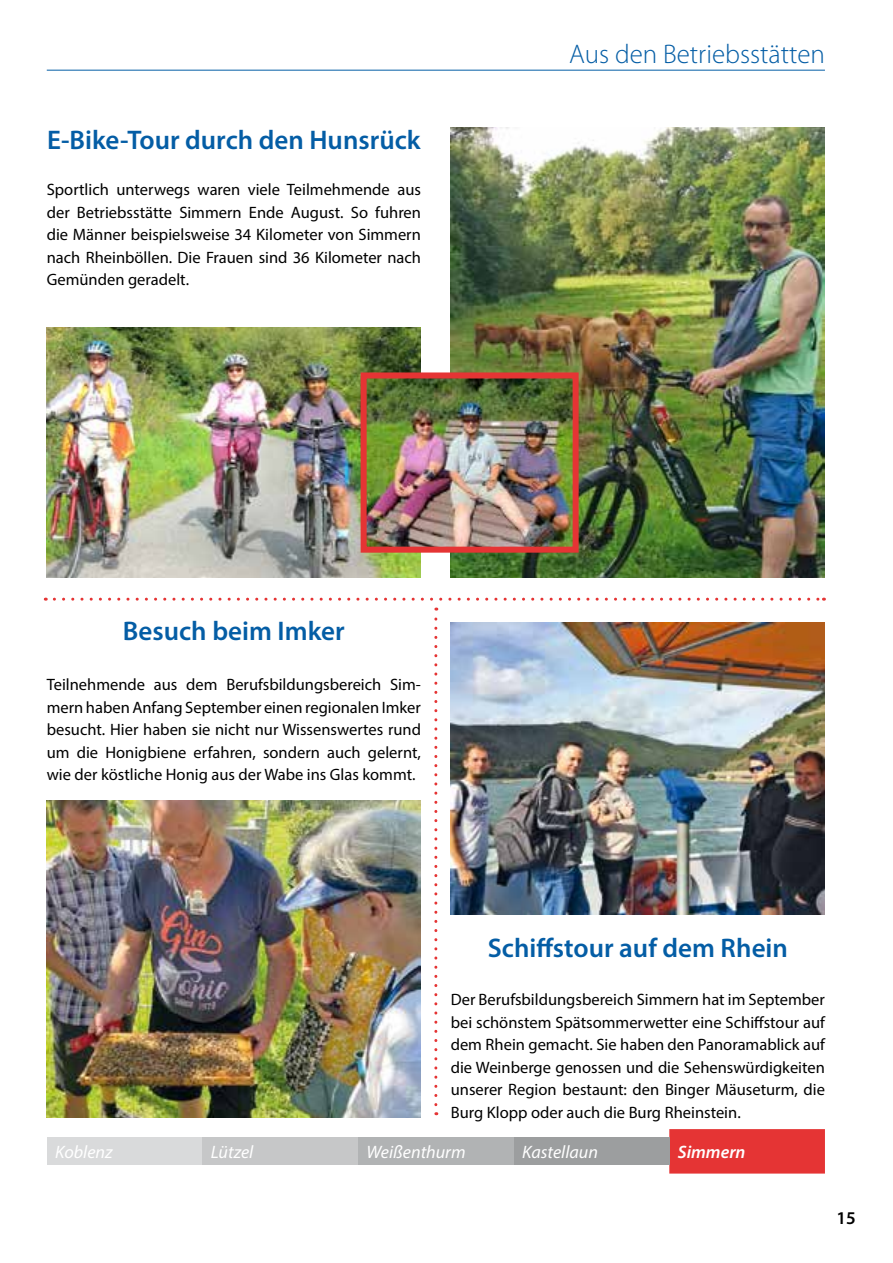
<style>
.page{position:relative;width:893px;height:1263px;background:#fff}
.page>*{position:absolute;margin:0;border:0;box-sizing:border-box;transform-origin:0 0}
.t1{font:600 27px "Myriad Pro";color:#045da5}
.t2{font:300 27px "Myriad Pro";color:#045da5}
.t3{font:italic 18px "Myriad Pro";color:#fff}
.t4{font:italic 600 18px "Myriad Pro";color:#fff}
.t5{font:600 18px "Myriad Pro";color:#000}
.t6{font:16.5px/22.5px "Myriad Pro";color:#000;text-align:justify}
</style>
<div class="page">
<hr style="left:47px;top:70px;width:778px;height:1px;background:#045da5">
<img style="left:47px;top:800px;width:374px;height:318px">
<img style="left:451px;top:623px;width:374px;height:291px">
<img style="left:47px;top:328px;width:374px;height:250px">
<img style="left:451px;top:128px;width:374px;height:450px">
<svg style="left:54px;top:598px;width:770px;height:3px"></svg>
<svg style="left:434px;top:608px;width:3px;height:497px"></svg>
<img style="left:368px;top:379px;width:204px;height:167px">
<div style="left:361px;top:372px;width:218px;height:181px;border:6px solid #e53434"></div>
<div style="left:669px;top:1129px;width:156px;height:44px;background:#e53434"></div>
<div style="left:47px;top:1137px;width:155px;height:28px;background:#d9dadb"></div>
<div style="left:202px;top:1137px;width:156px;height:28px;background:#c6c7c8"></div>
<div style="left:358px;top:1137px;width:156px;height:28px;background:#b1b3b4"></div>
<div style="left:514px;top:1137px;width:155px;height:28px;background:#9c9e9f"></div>
<h1 class="t1" style="left:47px;top:122px;width:375px">E-Bike-Tour durch den Hunsrück</h1>
<p class="t6" style="left:47px;top:178px;width:376px">Sportlich unterwegs waren viele Teilmehmende aus der Betriebsstätte Simmern Ende August. So fuhren die Männer beispielsweise 34 Kilometer von Simmern nach Rheinböllen. Die Frauen sind 36 Kilometer nach Gemünden geradelt.</p>
<h1 class="t2" style="left:569px;top:39px;width:257px">Aus den Betriebsstätten</h1>
<h1 class="t1" style="left:123px;top:614px;width:223px">Besuch beim Imker</h1>
<p class="t6" style="left:47px;top:673px;width:376px">Teilnehmende aus dem Berufsbildungsbereich Sim&shy;mern haben Anfang September einen regionalen Imker besucht. Hier haben sie nicht nur Wissenswertes rund um die Honigbiene erfahren, sondern auch gelernt, wie der köstliche Honig aus der Wabe ins Glas kommt.</p>
<h1 class="t1" style="left:488px;top:930px;width:302px">Schiffstour auf dem Rhein</h1>
<p class="t6" style="left:451px;top:988px;width:376px">Der Berufsbildungsbereich Simmern hat im September bei schönstem Spätsommerwetter eine Schiffstour auf dem Rhein gemacht. Sie haben den Panoramablick auf die Weinberge genossen und die Sehenswürdigkeiten unserer Region bestaunt: den Binger Mäuseturm, die Burg Klopp oder auch die Burg Rheinstein.</p>
<p class="t3" style="left:55px;top:1141px;width:59px">Koblenz</p>
<p class="t3" style="left:211px;top:1141px;width:44px">Lützel</p>
<p class="t3" style="left:367px;top:1141px;width:100px">Weißenthurm</p>
<p class="t3" style="left:522px;top:1141px;width:77px">Kastellaun</p>
<p class="t4" style="left:678px;top:1140px;width:69px">Simmern</p>
<p class="t5" style="left:837px;top:1206px;width:21px">15</p>
</div>
